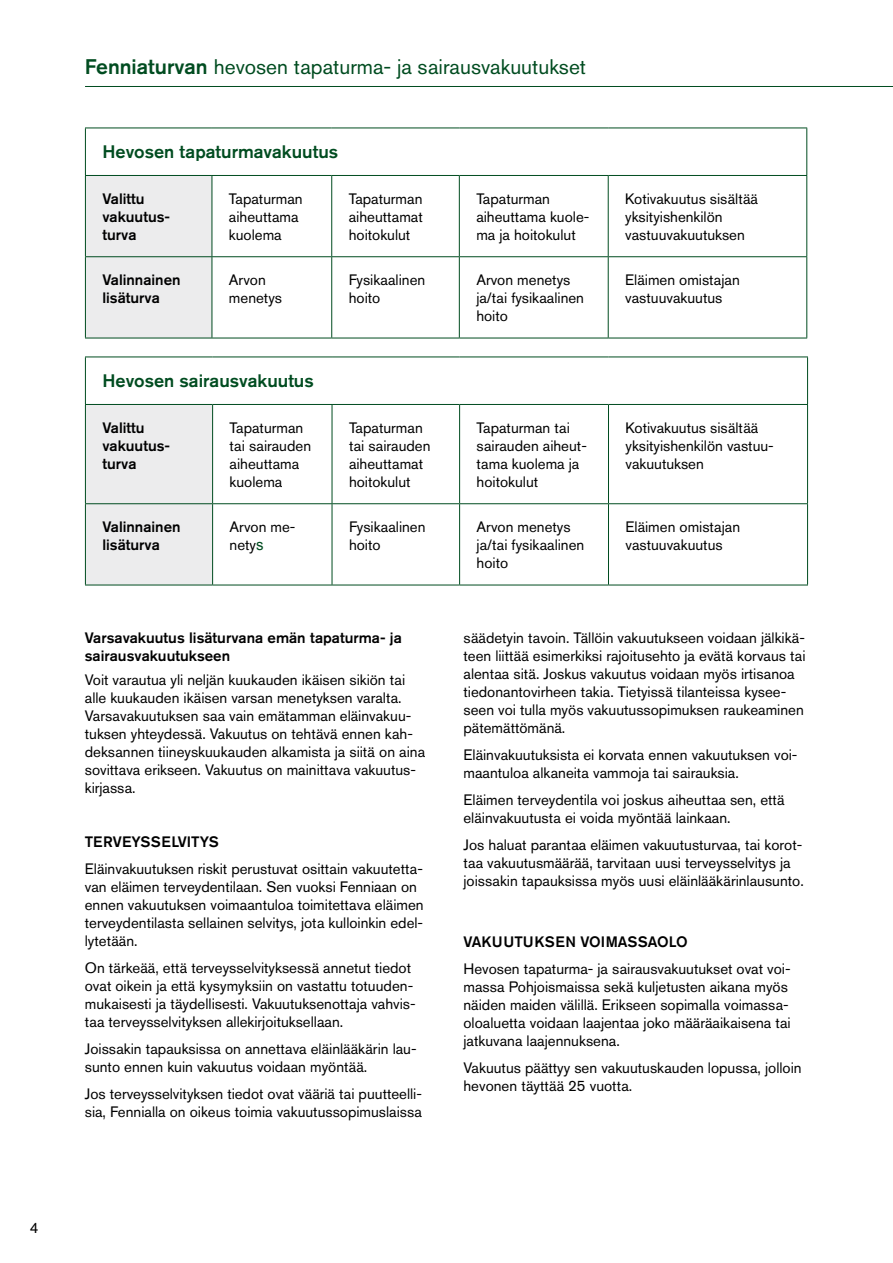
<style>
.page{position:relative;width:893px;height:1263px;background:#fff}
.page>*{position:absolute;margin:0;border:0;box-sizing:border-box;transform-origin:0 0}
.t1{font:21px "Akzidenz Grotesk BQ";color:#004c20}
.t2{font:500 18px "Akzidenz Grotesk BQ";color:#004c20}
.t3{font:15px/18px "Akzidenz Grotesk BQ";color:#000}
.t4{font:500 15px/18px "Akzidenz Grotesk BQ";color:#000}
.s1{font-weight:500}
.s2{font-family:"Arial";color:#004c20}
</style>
<div class="page">
<hr style="left:85px;top:86px;width:808px;height:1px;background:#004c20">
<div style="left:86px;top:176px;width:126px;height:162px;background:#ececed"></div>
<hr style="left:85px;top:128px;width:127px;height:1px;background:#004c20">
<hr style="left:85px;top:128px;width:1px;height:47px;background:#004c20">
<hr style="left:212px;top:128px;width:120px;height:1px;background:#004c20">
<hr style="left:332px;top:128px;width:127px;height:1px;background:#004c20">
<hr style="left:459px;top:128px;width:149px;height:1px;background:#004c20">
<hr style="left:608px;top:128px;width:199px;height:1px;background:#004c20">
<hr style="left:806px;top:128px;width:1px;height:47px;background:#004c20">
<hr style="left:85px;top:175px;width:127px;height:1px;background:#004c20">
<hr style="left:85px;top:176px;width:1px;height:80px;background:#004c20">
<hr style="left:212px;top:175px;width:120px;height:1px;background:#004c20">
<hr style="left:212px;top:176px;width:1px;height:80px;background:#004c20">
<hr style="left:332px;top:175px;width:127px;height:1px;background:#004c20">
<hr style="left:331px;top:176px;width:1px;height:80px;background:#004c20">
<hr style="left:459px;top:175px;width:149px;height:1px;background:#004c20">
<hr style="left:459px;top:176px;width:1px;height:80px;background:#004c20">
<hr style="left:608px;top:175px;width:199px;height:1px;background:#004c20">
<hr style="left:608px;top:176px;width:1px;height:80px;background:#004c20">
<hr style="left:806px;top:176px;width:1px;height:80px;background:#004c20">
<hr style="left:85px;top:256px;width:127px;height:1px;background:#004c20">
<hr style="left:85px;top:257px;width:1px;height:81px;background:#004c20">
<hr style="left:212px;top:256px;width:120px;height:1px;background:#004c20">
<hr style="left:212px;top:257px;width:1px;height:81px;background:#004c20">
<hr style="left:332px;top:256px;width:127px;height:1px;background:#004c20">
<hr style="left:331px;top:257px;width:1px;height:81px;background:#004c20">
<hr style="left:459px;top:256px;width:149px;height:1px;background:#004c20">
<hr style="left:459px;top:257px;width:1px;height:81px;background:#004c20">
<hr style="left:608px;top:256px;width:199px;height:1px;background:#004c20">
<hr style="left:608px;top:257px;width:1px;height:81px;background:#004c20">
<hr style="left:806px;top:257px;width:1px;height:81px;background:#004c20">
<hr style="left:85px;top:338px;width:127px;height:1px;background:#004c20">
<hr style="left:212px;top:338px;width:120px;height:1px;background:#004c20">
<hr style="left:332px;top:338px;width:127px;height:1px;background:#004c20">
<hr style="left:459px;top:338px;width:149px;height:1px;background:#004c20">
<hr style="left:608px;top:338px;width:199px;height:1px;background:#004c20">
<div style="left:86px;top:405px;width:126px;height:180px;background:#ececed"></div>
<hr style="left:85px;top:357px;width:128px;height:1px;background:#004c20">
<hr style="left:85px;top:357px;width:1px;height:47px;background:#004c20">
<hr style="left:213px;top:357px;width:119px;height:1px;background:#004c20">
<hr style="left:332px;top:357px;width:128px;height:1px;background:#004c20">
<hr style="left:460px;top:357px;width:148px;height:1px;background:#004c20">
<hr style="left:608px;top:357px;width:200px;height:1px;background:#004c20">
<hr style="left:213px;top:404px;width:119px;height:1px;background:#004c20">
<hr style="left:332px;top:404px;width:128px;height:1px;background:#004c20">
<hr style="left:332px;top:405px;width:1px;height:98px;background:#004c20">
<hr style="left:460px;top:404px;width:148px;height:1px;background:#004c20">
<hr style="left:459px;top:405px;width:1px;height:98px;background:#004c20">
<hr style="left:807px;top:357px;width:1px;height:47px;background:#004c20">
<hr style="left:608px;top:404px;width:200px;height:1px;background:#004c20">
<hr style="left:608px;top:405px;width:1px;height:98px;background:#004c20">
<hr style="left:807px;top:405px;width:1px;height:98px;background:#004c20">
<hr style="left:213px;top:503px;width:119px;height:1px;background:#004c20">
<hr style="left:213px;top:585px;width:119px;height:1px;background:#004c20">
<hr style="left:332px;top:503px;width:128px;height:1px;background:#004c20">
<hr style="left:332px;top:504px;width:1px;height:81px;background:#004c20">
<hr style="left:332px;top:585px;width:128px;height:1px;background:#004c20">
<hr style="left:460px;top:503px;width:148px;height:1px;background:#004c20">
<hr style="left:459px;top:504px;width:1px;height:81px;background:#004c20">
<hr style="left:460px;top:585px;width:148px;height:1px;background:#004c20">
<hr style="left:608px;top:503px;width:200px;height:1px;background:#004c20">
<hr style="left:608px;top:504px;width:1px;height:81px;background:#004c20">
<hr style="left:807px;top:504px;width:1px;height:81px;background:#004c20">
<hr style="left:608px;top:585px;width:200px;height:1px;background:#004c20">
<hr style="left:85px;top:404px;width:128px;height:1px;background:#004c20">
<hr style="left:85px;top:405px;width:1px;height:98px;background:#004c20">
<hr style="left:212px;top:405px;width:1px;height:98px;background:#004c20">
<hr style="left:85px;top:503px;width:128px;height:1px;background:#004c20">
<hr style="left:85px;top:504px;width:1px;height:81px;background:#004c20">
<hr style="left:212px;top:504px;width:1px;height:81px;background:#004c20">
<hr style="left:85px;top:585px;width:128px;height:1px;background:#004c20">
<p class="t3" style="left:30px;top:1218px;width:10px">4</p>
<h1 class="t1" style="left:85px;top:55px;width:503px"><span class="s1">Fenniaturvan</span> hevosen tapaturma- ja sairausvakuutukset</h1>
<p class="t2" style="left:102px;top:141px;width:237px">Hevosen tapaturmavakuutus</p>
<p class="t4" style="left:102px;top:189px;width:69px">Valittu vakuutus&shy;turva</p>
<p class="t3" style="left:229px;top:189px;width:75px">Tapaturman aiheuttama kuolema</p>
<p class="t3" style="left:349px;top:189px;width:76px;text-align:justify">Tapaturman aiheuttamat hoitokulut</p>
<p class="t3" style="left:476px;top:189px;width:115px">Tapaturman aiheuttama kuole&shy;ma ja hoitokulut</p>
<p class="t3" style="left:625px;top:189px;width:134px">Kotivakuutus sisältää yksityishenkilön vastuuvakuutuksen</p>
<p class="t4" style="left:102px;top:270px;width:80px">Valinnainen lisäturva</p>
<p class="t3" style="left:229px;top:271px;width:55px">Arvon menetys</p>
<p class="t3" style="left:349px;top:271px;width:78px">Fysikaalinen hoito</p>
<p class="t3" style="left:476px;top:271px;width:109px">Arvon menetys ja/tai fysikaalinen hoito</p>
<p class="t3" style="left:625px;top:271px;width:116px">Eläimen omistajan vastuuvakuutus</p>
<p class="t2" style="left:102px;top:370px;width:213px">Hevosen sairausvakuutus</p>
<p class="t4" style="left:102px;top:418px;width:69px">Valittu vakuutus&shy;turva</p>
<p class="t3" style="left:230px;top:418px;width:83px">Tapaturman tai sairauden aiheuttama kuolema</p>
<p class="t3" style="left:349px;top:418px;width:83px">Tapaturman tai sairauden aiheuttamat hoitokulut</p>
<p class="t3" style="left:477px;top:418px;width:112px">Tapaturman tai sairauden aiheut&shy;tama kuolema ja hoitokulut</p>
<p class="t3" style="left:625px;top:418px;width:150px">Kotivakuutus sisältää yksityishenkilön vastuu&shy;vakuutuksen</p>
<p class="t4" style="left:102px;top:517px;width:80px">Valinnainen lisäturva</p>
<p class="t3" style="left:230px;top:518px;width:67px">Arvon me&shy;nety<span class="s2">s</span></p>
<p class="t3" style="left:349px;top:518px;width:78px">Fysikaalinen hoito</p>
<p class="t3" style="left:477px;top:518px;width:109px">Arvon menetys ja/tai fysikaalinen hoito</p>
<p class="t3" style="left:625px;top:518px;width:116px">Eläimen omistajan vastuuvakuutus</p>
<p class="t4" style="left:85px;top:628px;width:318px">Varsavakuutus lisäturvana emän tapaturma- ja sairausvakuutukseen</p>
<p class="t3" style="left:85px;top:671px;width:342px">Voit varautua yli neljän kuukauden ikäisen sikiön tai alle kuukauden ikäisen varsan menetyksen varalta.<br>Varsavakuutuksen saa vain emätamman eläinvakuu&shy;tuksen yhteydessä. Vakuutus on tehtävä ennen kah&shy;deksannen tiineyskuukauden alkamista ja siitä on aina sovittava erikseen. Vakuutus on mainittava vakuutus&shy;kirjassa.</p>
<p class="t4" style="left:85px;top:832px;width:136px">TERVEYSSELVITYS</p>
<p class="t3" style="left:85px;top:860px;width:340px">Eläinvakuutuksen riskit perustuvat osittain vakuutetta&shy;van eläimen terveydentilaan. Sen vuoksi Fenniaan on ennen vakuutuksen voimaantuloa toimitettava eläimen terveydentilasta sellainen selvitys, jota kulloinkin edel&shy;lytetään.</p>
<p class="t3" style="left:85px;top:959px;width:332px">On tärkeää, että terveysselvityksessä annetut tiedot ovat oikein ja että kysymyksiin on vastattu totuuden&shy;mukaisesti ja täydellisesti. Vakuutuksenottaja vahvis&shy;taa terveysselvityksen allekirjoituksellaan.</p>
<p class="t3" style="left:85px;top:1040px;width:333px">Joissakin tapauksissa on annettava eläinlääkärin lau&shy;sunto ennen kuin vakuutus voidaan myöntää.</p>
<p class="t3" style="left:85px;top:1085px;width:339px">Jos terveysselvityksen tiedot ovat vääriä tai puutteelli&shy;sia, Fennialla on oikeus toimia vakuutussopimuslaissa</p>
<p class="t3" style="left:463px;top:628px;width:343px">säädetyin tavoin. Tällöin vakuutukseen voidaan jälkikä&shy;teen liittää esimerkiksi rajoitusehto ja evätä korvaus tai alentaa sitä. Joskus vakuutus voidaan myös irtisanoa tiedonantovirheen takia. Tietyissä tilanteissa kysee&shy;seen voi tulla myös vakuutussopimuksen raukeaminen pätemättömänä.</p>
<p class="t3" style="left:463px;top:745px;width:335px">Eläinvakuutuksista ei korvata ennen vakuutuksen voi&shy;maantuloa alkaneita vammoja tai sairauksia.</p>
<p class="t3" style="left:463px;top:790px;width:323px">Eläimen terveydentila voi joskus aiheuttaa sen, että eläinvakuutusta ei voida myöntää lainkaan.</p>
<p class="t3" style="left:463px;top:835px;width:342px">Jos haluat parantaa eläimen vakuutusturvaa, tai korot&shy;taa vakuutusmäärää, tarvitaan uusi terveysselvitys ja joissakin tapauksissa myös uusi eläinlääkärinlausunto.</p>
<p class="t4" style="left:463px;top:932px;width:226px">VAKUUTUKSEN VOIMASSAOLO</p>
<p class="t3" style="left:463px;top:960px;width:329px">Hevosen tapaturma- ja sairausvakuutukset ovat voi&shy;massa Pohjoismaissa sekä kuljetusten aikana myös näiden maiden välillä. Erikseen sopimalla voimassa&shy;oloaluetta voidaan laajentaa joko määräaikaisena tai jatkuvana laajennuksena.</p>
<p class="t3" style="left:463px;top:1059px;width:340px">Vakuutus päättyy sen vakuutuskauden lopussa, jolloin hevonen täyttää 25 vuotta.</p>
</div>
